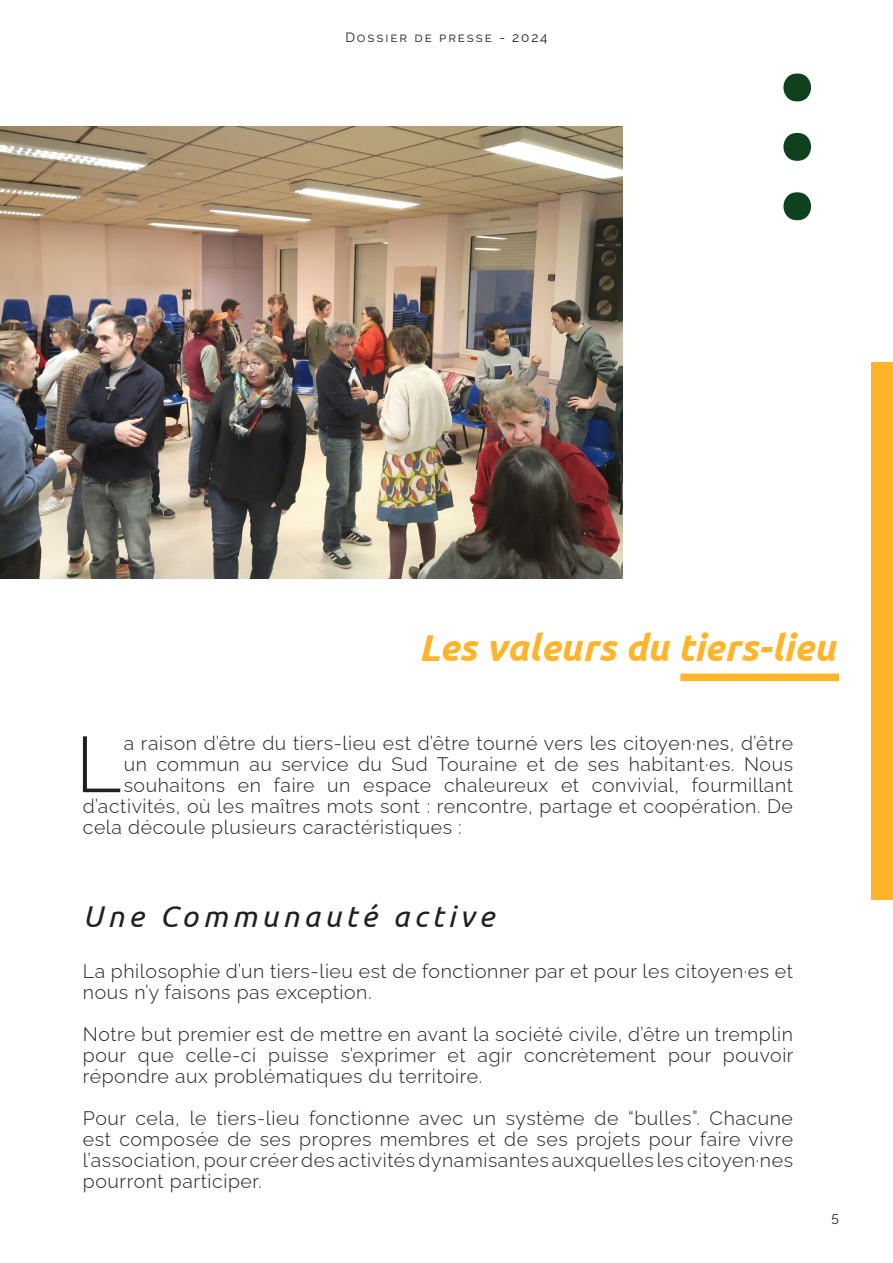
<style>
.page{position:relative;width:893px;height:1263px;background:#fff}
.page>*{position:absolute;margin:0;border:0;box-sizing:border-box;transform-origin:0 0}
.Titre{font:700 150px "Ubuntu";color:#10411f}
.Corps_de_texte{font:100 78.6px "Raleway";color:#231f20}
.Titre_de_page{font:italic 700 37.5px "Ubuntu";color:#ffb42b}
.Titre-2{font:italic 30px "Ubuntu";letter-spacing:.15em;color:#231f20}
.Corps_de_texte-2{font:100 19.5px/21px "Raleway";letter-spacing:.03em;color:#231f20;text-align:justify}
.t1{font:100 13.5px "Raleway";letter-spacing:.14em;color:#231f20}
</style>
<div class="page">
<img style="left:0;top:127px;width:622px;height:451px">
<div style="left:680px;top:674px;width:159px;height:7px;background:#ffb42b"></div>
<div style="left:872px;top:363px;width:21px;height:537px;background:#ffb42b"></div>
<p class="t1" style="left:345px;top:27px;width:204px">Dossier de presse - 2024</p>
<p class="Titre" style="left:665px;top:225px;width:157px;rotate:-90deg">...</p>
<p class="Titre_de_page" style="left:419px;top:624px;width:418px">Les valeurs du tiers-lieu</p>
<p class="Corps_de_texte" style="left:76px;top:702px;width:47px">L</p>
<p class="Corps_de_texte-2" style="left:124px;top:731px;width:671px">a raison d’être du tiers-lieu est d’être tourné vers les citoyen·nes, d’être</p>
<p class="Corps_de_texte-2" style="left:124px;top:752px;width:671px">un commun au service du Sud Touraine et de ses habitant·es. Nous</p>
<p class="Corps_de_texte-2" style="left:124px;top:773px;width:671px">souhaitons en faire un espace chaleureux et convivial, fourmillant</p>
<p class="Corps_de_texte-2" style="left:83px;top:794px;width:712px">d’activités, où les maîtres mots sont : rencontre, partage et coopération. De</p>
<p class="Corps_de_texte-2" style="left:83px;top:815px;width:380px">cela découle plusieurs caractéristiques :</p>
<p class="Titre-2" style="left:83px;top:898px;width:413px">Une Communauté active</p>
<p class="Corps_de_texte-2" style="left:83px;top:959px;width:712px">La philosophie d’un tiers-lieu est de fonctionner par et pour les citoyen·es et nous n’y faisons pas exception.</p>
<p class="Corps_de_texte-2" style="left:83px;top:1022px;width:712px">Notre but premier est de mettre en avant la société civile, d’être un tremplin pour que celle-ci puisse s’exprimer et agir concrètement pour pouvoir répondre aux problématiques du territoire.</p>
<p class="Corps_de_texte-2" style="left:83px;top:1106px;width:712px">Pour cela, le tiers-lieu fonctionne avec un système de “bulles”. Chacune est composée de ses propres membres et de ses projets pour faire vivre l’association, pour créer des activités dynamisantes auxquelles les citoyen·nes pourront participer.</p>
<p class="t1" style="left:832px;top:1206px;width:9px">5</p>
</div>
